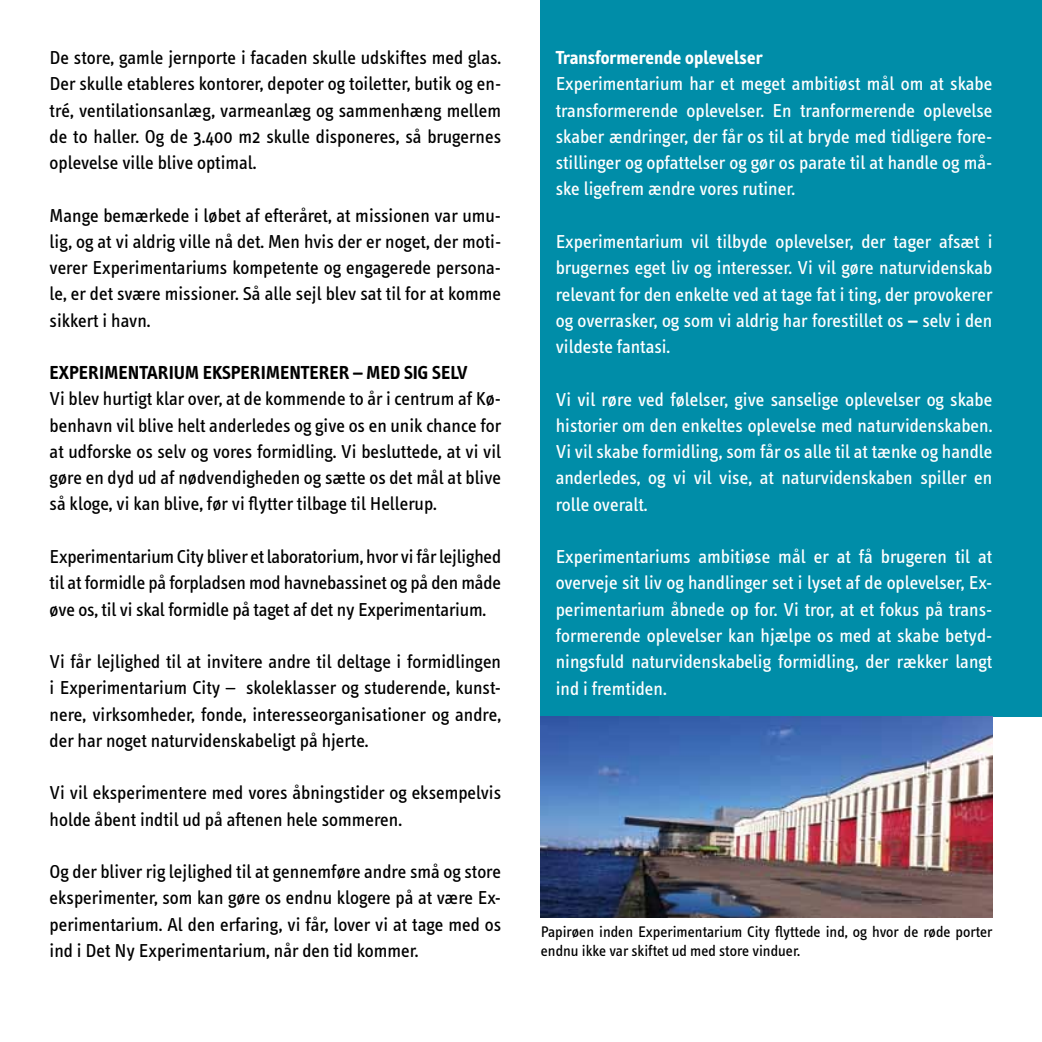
<style>
.page{position:relative;width:1042px;height:1042px;background:#fff}
.page>*{position:absolute;margin:0;border:0;box-sizing:border-box;transform-origin:0 0}
.t1{font:19.25px/26.2px "Info Text";color:#000;text-align:justify}
.t2{font:19.25px/26.2px "Info Text";color:#fff;text-align:justify}
.t3{font:700 19.25px "Info Text";color:#000}
.t4{font:700 19.25px "Info Text";color:#fff}
.t5{font:15.75px/19.2px "Info Text";color:#000}
.s1{font-weight:700}
</style>
<div class="page">
<div style="left:541px;top:0;width:501px;height:717px;background:#008da8"></div>
<img style="left:541px;top:717px;width:451px;height:200px">
<p class="t1" style="left:50px;top:45px;width:453px">De store, gamle jernporte i facaden skulle udskiftes med glas.<br>Der skulle etableres kontorer, depoter og toiletter, butik og en&shy;tré, ventilationsanlæg, varmeanlæg og sammenhæng mellem de to haller. Og de 3.400 m2 skulle disponeres, så brugernes oplevelse ville blive optimal.</p>
<p class="t1" style="left:50px;top:202px;width:453px">Mange bemærkede i løbet af efteråret, at missionen var umu&shy;lig, og at vi aldrig ville nå det. Men hvis der er noget, der moti&shy;verer Experimentariums kompetente og engagerede persona&shy;le, er det svære missioner. Så alle sejl blev sat til for at komme sikkert i havn.</p>
<p class="t3" style="left:50px;top:362px;width:419px">EXPERIMENTARIUM EKSPERIMENTERER – MED SIG SELV</p>
<p class="t1" style="left:50px;top:386px;width:453px">Vi blev hurtigt klar over, at de kommende to år i centrum af Kø&shy;benhavn vil blive helt anderledes og give os en unik chance for at udforske os selv og vores formidling. Vi besluttede, at vi vil gøre en dyd ud af nødvendigheden og sætte os det mål at blive så kloge, vi kan blive, før vi flytter tilbage til Hellerup.</p>
<p class="t1" style="left:50px;top:544px;width:453px">Experimentarium City bliver et laboratorium, hvor vi får lejlighed til at formidle på forpladsen mod havnebassinet og på den måde øve os, til vi skal formidle på taget af det ny Experimentarium.</p>
<p class="t1" style="left:50px;top:649px;width:453px">Vi får lejlighed til at invitere andre til deltage i formidlingen i Experimentarium City – skoleklasser og studerende, kunst&shy;nere, virksomheder, fonde, interesseorganisationer og andre, der har noget naturvidenskabeligt på hjerte.</p>
<p class="t1" style="left:50px;top:780px;width:453px">Vi vil eksperimentere med vores åbningstider og eksempelvis holde åbent indtil ud på aftenen hele sommeren.</p>
<p class="t1" style="left:50px;top:859px;width:453px">Og der bliver rig lejlighed til at gennemføre andre små og store eksperimenter, som kan gøre os endnu klogere på at være Ex&shy;perimentarium. Al den erfaring, vi får, lover vi at tage med os ind i Det Ny Experimentarium, når den tid kommer.</p>
<p class="t4" style="left:556px;top:47px;width:208px">Transformerende oplevelser</p>
<p class="t2" style="left:556px;top:71px;width:438px">Experimentarium har et meget ambitiøst mål om at skabe transformerende oplevelser. En tranformerende oplevelse skaber ændringer, der får os til at bryde med tidligere fore&shy;stillinger og opfattelser og gør os parate til at handle og må&shy;ske ligefrem ændre vores rutiner.</p>
<p class="t2" style="left:556px;top:229px;width:438px">Experimentarium vil tilbyde oplevelser, der tager afsæt i brugernes eget liv og interesser. Vi vil gøre naturvidenskab relevant for den enkelte ved at tage fat i ting, der provokerer og overrasker, og som vi aldrig har forestillet os <span class="s1">–</span> selv i den vildeste fantasi.</p>
<p class="t2" style="left:556px;top:386px;width:438px">Vi vil røre ved følelser, give sanselige oplevelser og skabe historier om den enkeltes oplevelse med naturvidenskaben.<br>Vi vil skabe formidling, som får os alle til at tænke og handle anderledes, og vi vil vise, at naturvidenskaben spiller en rolle overalt.</p>
<p class="t2" style="left:556px;top:544px;width:438px">Experimentariums ambitiøse mål er at få brugeren til at overveje sit liv og handlinger set i lyset af de oplevelser, Ex&shy;perimentarium åbnede op for. Vi tror, at et fokus på trans&shy;formerende oplevelser kan hjælpe os med at skabe betyd&shy;ningsfuld naturvidenskabelig formidling, der rækker langt ind i fremtiden.</p>
<p class="t5" style="left:541px;top:922px;width:453px">Papirøen inden Experimentarium City flyttede ind, og hvor de røde porter endnu ikke var skiftet ud med store vinduer.</p>
</div>
